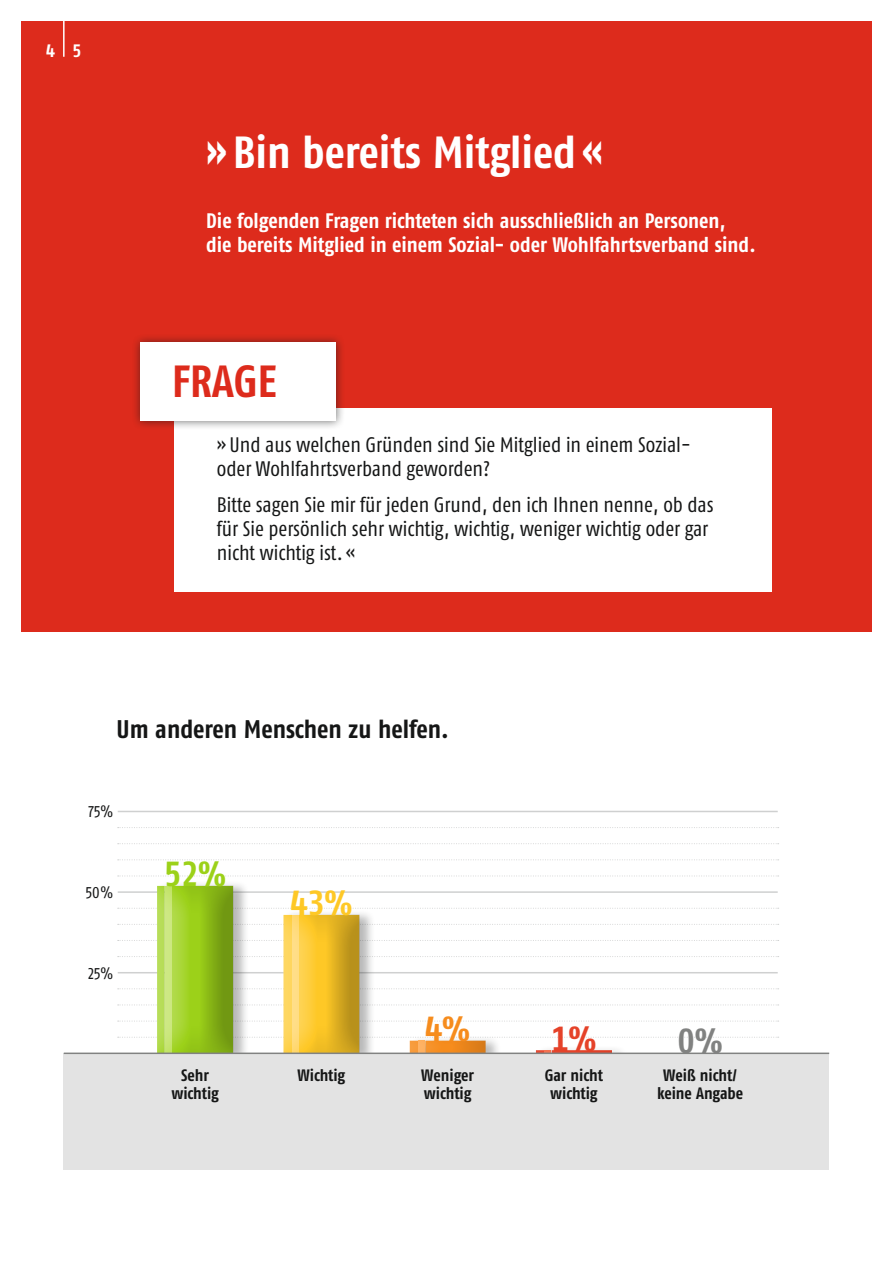
<style>
.page{position:relative;width:893px;height:1263px;background:#fff}
.page>*{position:absolute;margin:0;border:0;box-sizing:border-box;transform-origin:0 0}
.t1{font:700 45px "Fago Co";color:#fff}
.t2{font:700 45px "Fago Co";color:#dd2b1c}
.t3{font:34.8px "Fago Co Bold Tf Caps";color:#9cd119}
.t4{font:34.8px "Fago Co Bold Tf Caps";color:#fec826}
.t5{font:34.8px "Fago Co Bold Tf Caps";color:#f68c1d}
.t6{font:34.8px "Fago Co Bold Tf Caps";color:#e54229}
.t7{font:34.8px "Fago Co Bold Tf Caps";color:#818281}
.t8{font:700 25.5px "Fago Co";letter-spacing:-.005em;color:#151616}
.t9{font:21px/24px "Fago Co Regular Tf";color:#151616}
.t10{font:700 21px/24px "Fago Co";letter-spacing:-.005em;color:#fff}
.t11{font:18px "Fago Co Bold Tf Caps";color:#fff}
.t12{font:700 16.5px/18px "Fago Co";letter-spacing:-.005em;color:#151616;text-align:center}
.t13{font:16.5px "Fago Co Regular Lf";color:#151616}
</style>
<div class="page">
<div style="left:21px;top:21px;width:851px;height:610px;background:#dd2b1c"></div>
<hr style="left:63px;top:0;width:2px;height:57px;background:#fff">
<div style="left:174px;top:408px;width:597px;height:183px;background:#fff"></div>
<div style="left:131px;top:334px;width:214px;height:96px;background:#151616;opacity:.6"></div>
<div style="left:140px;top:343px;width:196px;height:78px;background:#fff"></div>
<hr style="left:118px;top:811px;width:660px;height:1px;background:#cfd0d0">
<svg style="left:118px;top:827px;width:661px;height:1px"></svg>
<svg style="left:118px;top:843px;width:661px;height:1px"></svg>
<svg style="left:118px;top:859px;width:661px;height:1px"></svg>
<svg style="left:118px;top:875px;width:661px;height:1px"></svg>
<svg style="left:118px;top:886px;width:661px;height:166px"></svg>
<div style="left:409px;top:1038px;width:35px;height:16px;background:#fff;opacity:.3"></div>
<div style="left:438px;top:1038px;width:50px;height:16px;background:#151616;opacity:.3"></div>
<div style="left:64px;top:1053px;width:765px;height:117px;background:#e3e3e3"></div>
<hr style="left:64px;top:1052px;width:765px;height:2px;background:#818281">
<p class="t11" style="left:46px;top:40px;width:37px">4 5</p>
<h1 class="t1" style="left:206px;top:126px;width:398px">» Bin bereits Mitglied«</h1>
<p class="t10" style="left:206px;top:208px;width:551px">Die folgenden Fragen richteten sich ausschließlich an Personen, die bereits Mitglied in einem Sozial- oder Wohlfahrtsverband sind.</p>
<h1 class="t2" style="left:172px;top:355px;width:106px">Frage</h1>
<p class="t9" style="left:217px;top:432px;width:475px">» Und aus welchen Gründen sind Sie Mitglied in einem Sozial&shy;oder Wohlfahrtsverband geworden?</p>
<p class="t9" style="left:217px;top:492px;width:498px">Bitte sagen Sie mir für jeden Grund, den ich Ihnen nenne, ob das für Sie persönlich sehr wichtig, wichtig, weniger wichtig oder gar nicht wichtig ist. «</p>
<p class="t8" style="left:117px;top:714px;width:334px">Um anderen Menschen zu helfen.</p>
<p class="t13" style="left:89px;top:802px;width:26px">75%</p>
<p class="t13" style="left:86px;top:883px;width:29px">50%</p>
<p class="t13" style="left:88px;top:963px;width:27px">25%</p>
<h2 class="t3" style="left:164px;top:853px;width:63px">52%</h2>
<h2 class="t4" style="left:290px;top:882px;width:63px">43%</h2>
<h2 class="t5" style="left:425px;top:1008px;width:46px">4%</h2>
<h2 class="t6" style="left:551px;top:1018px;width:46px">1%</h2>
<h2 class="t7" style="left:678px;top:1020px;width:46px">0%</h2>
<p class="t12" style="left:171px;top:1066px;width:49px">Sehr wichtig</p>
<p class="t12" style="left:657px;top:1066px;width:88px">Weiß nicht/ keine Angabe</p>
<p class="t12" style="left:297px;top:1066px;width:49px">Wichtig</p>
<p class="t12" style="left:545px;top:1066px;width:60px">Gar nicht wichtig</p>
<p class="t12" style="left:421px;top:1066px;width:54px;text-align:left">Weniger wichtig</p>
</div>
